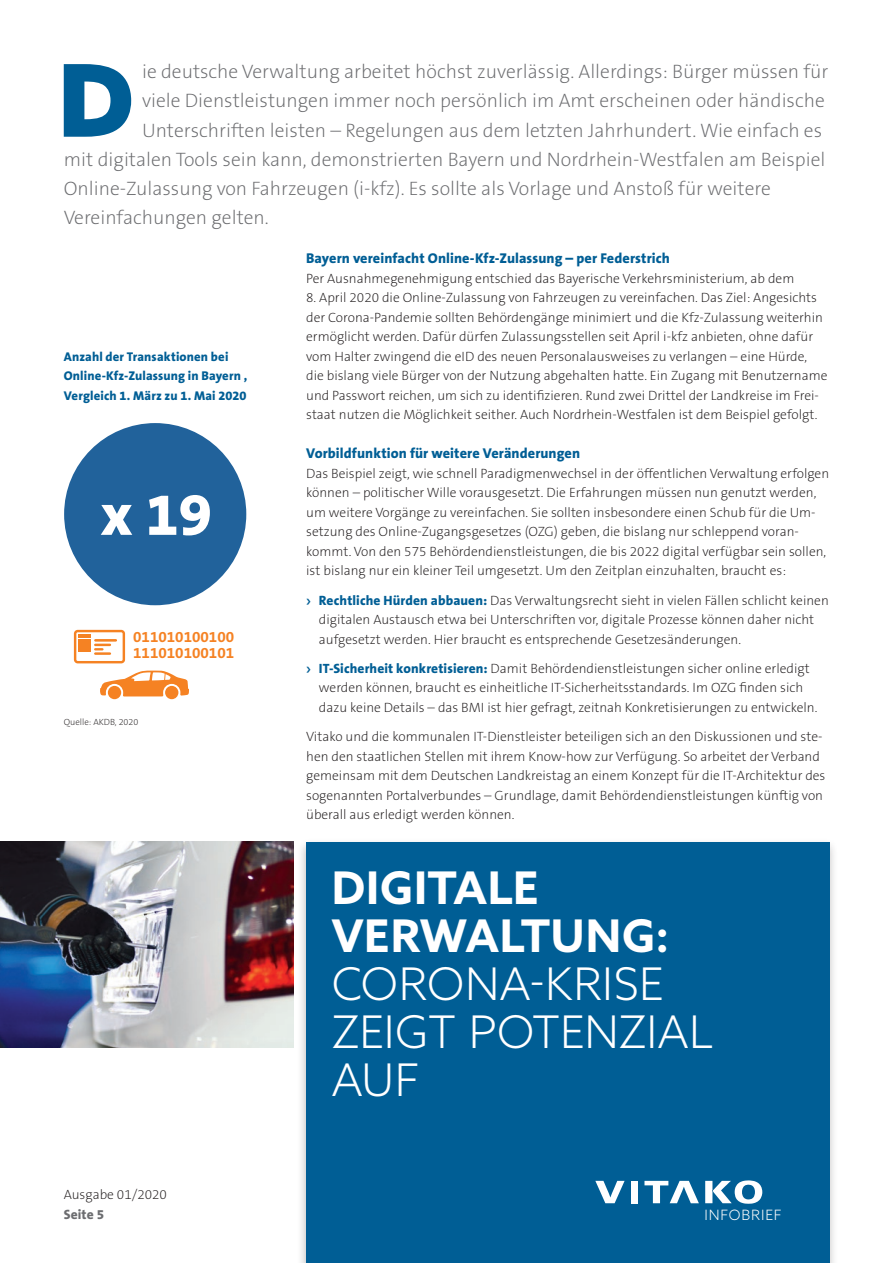
<style>
.page{position:relative;width:893px;height:1263px;background:#fff}
.page>*{position:absolute;margin:0;border:0;box-sizing:border-box;transform-origin:0 0}
.t1{font:900 100.35px "Azo Sans";color:#005e95}
.t2{font:800 60.15px "The Mix B8";color:#fff}
.t3{font:300 45px/48px "Azo Sans";letter-spacing:.005em;color:#fff}
.t4{font:700 45px/48px "Azo Sans";letter-spacing:.015em;color:#fff}
.t5{font:200 19.5px "The Sans B2";color:#6c6d70}
.t6{font:700 15.3px/16.2px "The Sans B7";color:#f58223}
.t7{font:800 14.25px "The Sans B8";letter-spacing:.005em;color:#005e95}
.t8{font:300 14.25px "Azo Sans";letter-spacing:.06em;color:#fff}
.t9{font:200 13.5px/19.5px "The Sans B2";color:#231f20}
.t10{font:800 13.5px "The Sans B8";letter-spacing:.01em;color:#6c6d70}
.t11{font:800 12.75px/19.5px "The Sans B8";letter-spacing:.01em;color:#005e95}
.t12{font:200 9px "The Sans B2";color:#231f20}
.s1{font-family:"Azo Sans";font-weight:700;color:#005e95}
.s2{font-family:"The Sans B8";font-weight:800;color:#005e95}
</style>
<div class="page">
<div style="left:297px;top:838px;width:541px;height:425px;background:#231f20;opacity:.3"></div>
<div style="left:306px;top:842px;width:523px;height:421px;background:#005e95"></div>
<svg style="left:595px;top:1181px;width:30px;height:22px"></svg>
<div style="left:631px;top:1181px;width:7px;height:22px;background:#fff"></div>
<svg style="left:644px;top:1181px;width:55px;height:22px"></svg>
<svg style="left:705px;top:1180px;width:57px;height:24px"></svg>
<img style="left:0;top:842px;width:293px;height:206px">
<div style="left:64px;top:423px;width:182px;height:182px;background:#21629b;border-radius:50%"></div>
<svg style="left:100px;top:670px;width:89px;height:29px"></svg>
<div style="left:74px;top:630px;width:51px;height:33px;border:2px solid #f58223;border-radius:3px"></div>
<hr style="left:94px;top:639px;width:23px;height:3px;background:#f58223">
<svg style="left:94px;top:644px;width:17px;height:6px"></svg>
<hr style="left:94px;top:652px;width:17px;height:3px;background:#f58223">
<div style="left:78px;top:639px;width:13px;height:13px;background:#f58223"></div>
<hr style="left:78px;top:634px;width:13px;height:4px;background:#f58223">
<h1 class="t1" style="left:58px;top:34px;width:78px">D</h1>
<h3 class="t5" style="left:142px;top:61px;width:688px">ie deutsche Verwaltung arbeitet höchst zuverlässig. Allerdings: Bürger müssen für</h3>
<h3 class="t5" style="left:142px;top:90px;width:684px">viele Dienstleistungen immer noch persönlich im Amt erscheinen oder händische</h3>
<h3 class="t5" style="left:142px;top:120px;width:682px">Unterschriften leisten – Regelungen aus dem letzten Jahrhundert. Wie einfach es</h3>
<h3 class="t5" style="left:64px;top:149px;width:763px">mit digitalen Tools sein kann, demonstrierten Bayern und Nordrhein-Westfalen am Beispiel</h3>
<h3 class="t5" style="left:64px;top:178px;width:709px">Online-Zulassung von Fahrzeugen (i-kfz). Es sollte als Vorlage und Anstoß für weitere</h3>
<h3 class="t5" style="left:64px;top:207px;width:207px">Vereinfachungen gelten.</h3>
<p class="t11" style="left:64px;top:347px;width:185px">Anzahl der Transaktionen bei<br>Online-Kfz-Zulassung in Bayern ,<br>Vergleich 1. März zu 1. Mai 2020</p>
<h2 class="t2" style="left:100px;top:482px;width:113px">x 19</h2>
<p class="t6" style="left:133px;top:629px;width:102px">011010100100<br>111010100101</p>
<p class="t12" style="left:64px;top:717px;width:76px">Quelle: AKDB, 2020</p>
<p class="t9" style="left:64px;top:1185px;width:105px">Ausgabe 01/2020</p>
<p class="t10" style="left:64px;top:1207px;width:42px">Seite 5</p>
<p class="t7" style="left:306px;top:251px;width:365px">Bayern vereinfacht Online-Kfz-Zulassung – per Federstrich</p>
<p class="t9" style="left:306px;top:269px;width:490px">Per Ausnahmegenehmigung entschied das Bayerische Verkehrsministerium, ab dem</p>
<p class="t9" style="left:306px;top:288px;width:523px">8. April 2020 die Online-Zulassung von Fahrzeugen zu vereinfachen. Das Ziel: Angesichts der Corona-Pandemie sollten Behördengänge minimiert und die Kfz-Zulassung weiterhin ermöglicht werden. Dafür dürfen Zulassungsstellen seit April i-kfz anbieten, ohne dafür vom Halter zwingend die eID des neuen Personalausweises zu verlangen – eine Hürde, die bislang viele Bürger von der Nutzung abgehalten hatte. Ein Zugang mit Benutzername und Passwort reichen, um sich zu identifizieren. Rund zwei Drittel der Landkreise im Frei&shy;staat nutzen die Möglichkeit seither. Auch Nordrhein-Westfalen ist dem Beispiel gefolgt.</p>
<p class="t7" style="left:306px;top:446px;width:276px">Vorbildfunktion für weitere Veränderungen</p>
<p class="t9" style="left:306px;top:464px;width:525px">Das Beispiel zeigt, wie schnell Paradigmenwechsel in der öffentlichen Verwaltung erfolgen können – politischer Wille vorausgesetzt. Die Erfahrungen müssen nun genutzt werden, um weitere Vorgänge zu vereinfachen. Sie sollten insbesondere einen Schub für die Um&shy;setzung des Online-Zugangsgesetzes (OZG) geben, die bislang nur schleppend voran&shy;kommt. Von den 575 Behördendienstleistungen, die bis 2022 digital verfügbar sein sollen, ist bislang nur ein kleiner Teil umgesetzt. Um den Zeitplan einzuhalten, braucht es:</p>
<p class="t9" style="left:319px;top:591px;width:511px;text-indent:-13px"><span class="s1">›</span> <span class="s2">Rechtliche Hürden abbauen:</span> Das Verwaltungsrecht sieht in vielen Fällen schlicht keinen digitalen Austausch etwa bei Unterschriften vor, digitale Prozesse können daher nicht aufgesetzt werden. Hier braucht es entsprechende Gesetzesänderungen.</p>
<p class="t9" style="left:319px;top:659px;width:500px;text-indent:-13px"><span class="s1">›</span> <span class="s2">IT-Sicherheit konkretisieren:</span> Damit Behördendienstleistungen sicher online erledigt werden können, braucht es einheitliche IT-Sicherheitsstandards. Im OZG finden sich dazu keine Details – das BMI ist hier gefragt, zeitnah Konkretisierungen zu entwickeln.</p>
<p class="t9" style="left:306px;top:727px;width:521px">Vitako und die kommunalen IT-Dienstleister beteiligen sich an den Diskussionen und ste&shy;hen den staatlichen Stellen mit ihrem Know-how zur Verfügung. So arbeitet der Verband gemeinsam mit dem Deutschen Landkreistag an einem Konzept für die IT-Architektur des sogenannten Portalverbundes – Grundlage, damit Behördendienstleistungen künftig von überall aus erledigt werden können.</p>
<h3 class="t4" style="left:332px;top:863px;width:339px">DIGITALE<br>VERWALTUNG:</h3>
<h3 class="t3" style="left:332px;top:959px;width:384px">CORONA-KRISE<br>ZEIGT POTENZIAL<br>AUF</h3>
<p class="t8" style="left:704px;top:1205px;width:79px">INFOBRIEF</p>
</div>
